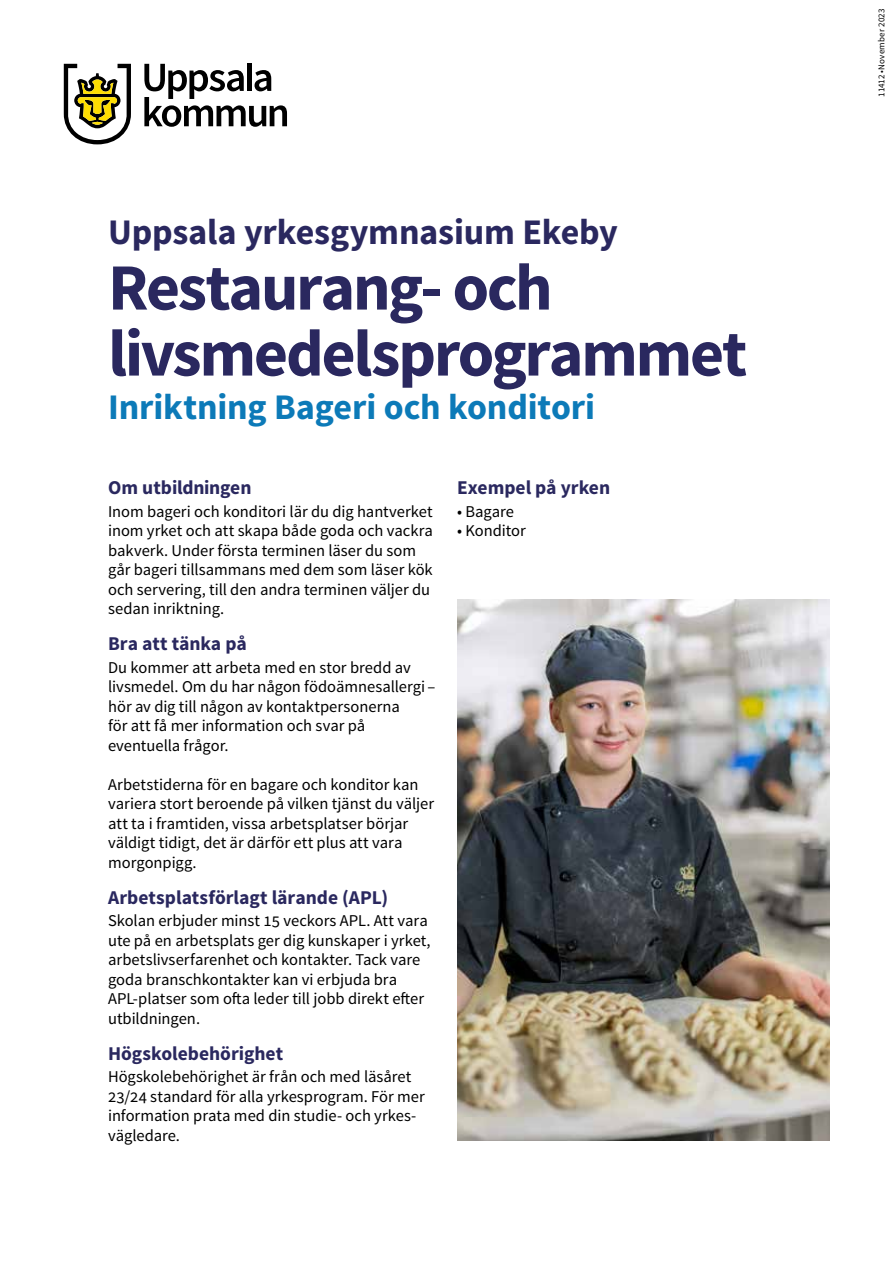
<style>
.page{position:relative;width:893px;height:1263px;background:#fff}
.page>*{position:absolute;margin:0;border:0;box-sizing:border-box;transform-origin:0 0}
.t1{font:700 66px/66px "Source Sans Pro";letter-spacing:-.035em;color:#2a285f}
.t2{font:700 36px "Source Sans Pro";letter-spacing:-.005em;color:#0c7ab8}
.t3{font:700 36px "Source Sans Pro";letter-spacing:-.005em;color:#2a285f}
.t4{font:700 19.5px "Source Sans Pro";color:#2a285f}
.t5{font:16.5px/19.5px "Source Sans Pro";color:#000}
.t6{font:9px "Source Sans Pro";letter-spacing:.02em;color:#000}
</style>
<div class="page">
<svg style="left:144px;top:64px;width:143px;height:63px"></svg>
<div style="left:247px;top:64px;width:5px;height:27px;background:#000"></div>
<svg style="left:64px;top:64px;width:67px;height:80px"></svg>
<img style="left:457px;top:600px;width:372px;height:541px">
<h2 class="t3" style="left:108px;top:208px;width:511px">Uppsala yrkesgymnasium Ekeby</h2>
<h1 class="t1" style="left:108px;top:257px;width:641px">Restaurang- och livsmedelsprogrammet</h1>
<h2 class="t2" style="left:108px;top:384px;width:488px">Inriktning Bageri och konditori</h2>
<p class="t4" style="left:108px;top:475px;width:145px">Om utbildningen</p>
<p class="t5" style="left:108px;top:502px;width:326px">Inom bageri och konditori lär du dig hantverket inom yrket och att skapa både goda och vackra bakverk. Under första terminen läser du som går bageri tillsammans med dem som läser kök och servering, till den andra terminen väljer du sedan inriktning.</p>
<p class="t4" style="left:108px;top:631px;width:140px">Bra att tänka på</p>
<p class="t5" style="left:108px;top:658px;width:329px">Du kommer att arbeta med en stor bredd av livsmedel. Om du har någon födoämnesallergi – hör av dig till någon av kontaktpersonerna<br>för att få mer information och svar på eventuella frågor.</p>
<p class="t5" style="left:108px;top:775px;width:328px">Arbetstiderna för en bagare och konditor kan variera stort beroende på vilken tjänst du väljer att ta i framtiden, vissa arbetsplatser börjar väldigt tidigt, det är därför ett plus att vara morgonpigg.</p>
<p class="t4" style="left:108px;top:885px;width:281px">Arbetsplatsförlagt lärande (APL)</p>
<p class="t5" style="left:108px;top:911px;width:324px">Skolan erbjuder minst 15 veckors APL. Att vara ute på en arbetsplats ger dig kunskaper i yrket, arbetslivserfarenhet och kontakter. Tack vare goda branschkontakter kan vi erbjuda bra APL-platser som ofta leder till jobb direkt efter utbildningen.</p>
<p class="t4" style="left:108px;top:1041px;width:177px">Högskolebehörighet</p>
<p class="t5" style="left:108px;top:1067px;width:318px">Högskolebehörighet är från och med läsåret 23/24 standard för alla yrkesprogram. För mer information prata med din studie- och yrkes&shy;vägledare.</p>
<p class="t4" style="left:457px;top:475px;width:155px">Exempel på yrken</p>
<p class="t5" style="left:457px;top:502px;width:58px">• Bagare</p>
<p class="t5" style="left:457px;top:521px;width:70px">• Konditor</p>
<p class="t6" style="left:876px;top:97px;width:90px;rotate:-90deg">11412•November 2023</p>
</div>
